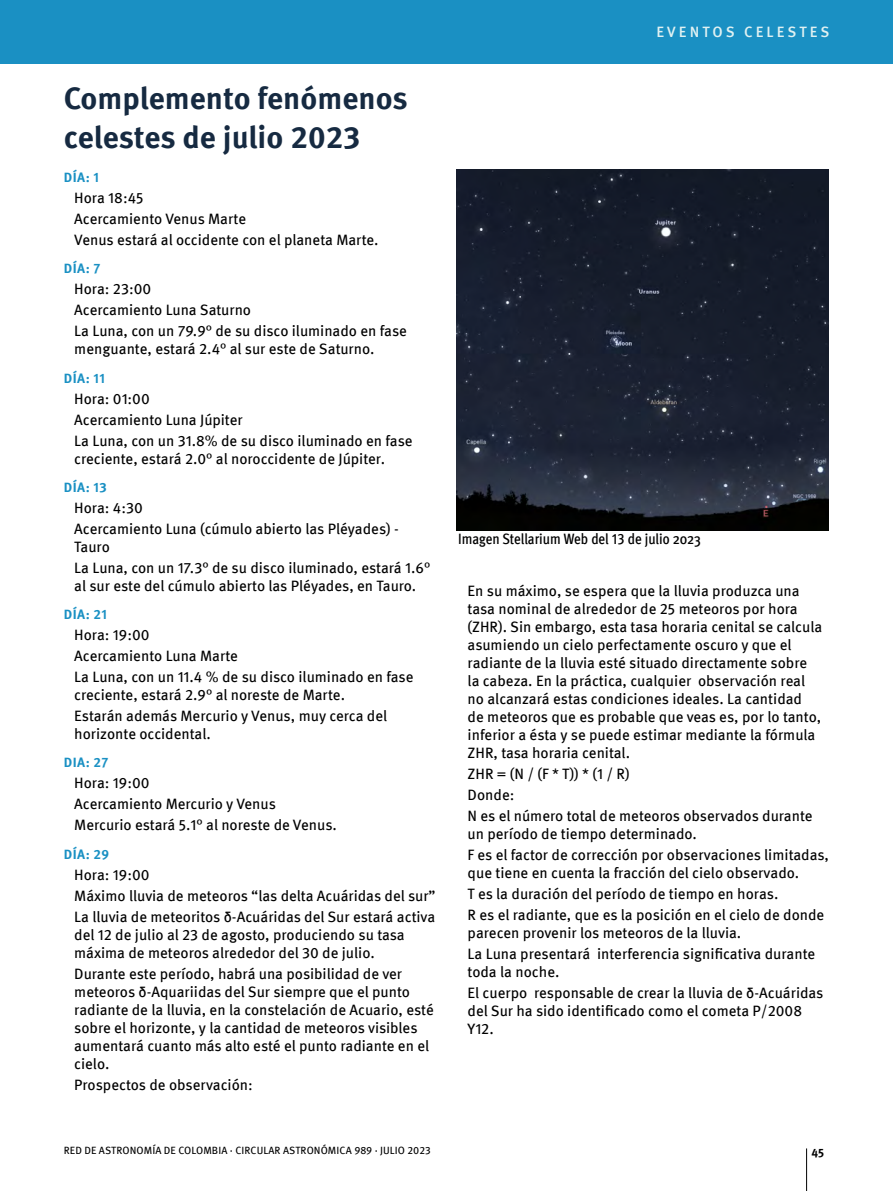
<style>
.page{position:relative;width:893px;height:1191px;background:#fff}
.page>*{position:absolute;margin:0;border:0;box-sizing:border-box;transform-origin:0 0}
.t1{font:700 31.2px/38.8px "Meta Pro";color:#162a41}
.t2{font:15px/21px "Meta Pro";color:#000}
.t3{font:500 condensed 15px "Meta Pro";color:#000}
.t4{font:500 15px "Meta Pro";letter-spacing:.21em;color:#e0f1f2}
.t5{font:700 13.5px "Meta Pro";letter-spacing:.035em;color:#1a90c3}
.t6{font:700 12px "Meta Pro";color:#000}
.t7{font:10.5px "Meta Pro";letter-spacing:.01em;color:#000}
</style>
<div class="page">
<hr style="left:806px;top:1148px;width:1px;height:43px;background:#000">
<div style="left:0;top:0;width:893px;height:64px;background:#1a90c3"></div>
<img style="left:457px;top:169px;width:372px;height:361px">
<h1 class="t1" style="left:64px;top:77px;width:345px">Complemento fenómenos celestes de julio 2023</h1>
<p class="t5" style="left:64px;top:167px;width:37px">DÍA: 1</p>
<p class="t2" style="left:74px;top:186px;width:306px">Hora 18:45<br>Acercamiento Venus Marte<br>Venus estará al occidente con el planeta Marte.</p>
<p class="t5" style="left:64px;top:258px;width:38px">DÍA: 7</p>
<p class="t2" style="left:74px;top:278px;width:334px">Hora: 23:00<br>Acercamiento Luna Saturno<br>La Luna, con un 79.9° de su disco iluminado en fase</p>
<p class="t2" style="left:74px;top:338px;width:302px">menguante, estará 2.4° al sur este de Saturno.</p>
<p class="t5" style="left:64px;top:367px;width:43px">DÍA: 11</p>
<p class="t2" style="left:74px;top:387px;width:340px">Hora: 01:00<br>Acercamiento Luna Júpiter<br>La Luna, con un 31.8% de su disco iluminado en fase</p>
<p class="t2" style="left:74px;top:447px;width:312px">creciente, estará 2.0° al noroccidente de Júpiter.</p>
<p class="t5" style="left:64px;top:477px;width:44px">DÍA: 13</p>
<p class="t2" style="left:74px;top:496px;width:326px">Hora: 4:30<br>Acercamiento Luna (cúmulo abierto las Pléyades) -</p>
<p class="t2" style="left:74px;top:535px;width:358px">Tauro<br>La Luna, con un 17.3° de su disco iluminado, estará 1.6°</p>
<p class="t2" style="left:74px;top:574px;width:344px">al sur este del cúmulo abierto las Pléyades, en Tauro.</p>
<p class="t5" style="left:64px;top:604px;width:45px">DÍA: 21</p>
<p class="t2" style="left:74px;top:623px;width:341px">Hora: 19:00<br>Acercamiento Luna Marte<br>La Luna, con un 11.4 % de su disco iluminado en fase</p>
<p class="t2" style="left:74px;top:683px;width:314px">creciente, estará 2.9° al noreste de Marte.<br>Estarán además Mercurio y Venus, muy cerca del</p>
<p class="t2" style="left:74px;top:722px;width:138px">horizonte occidental.</p>
<p class="t5" style="left:64px;top:752px;width:46px">DIA: 27</p>
<p class="t2" style="left:74px;top:771px;width:264px">Hora: 19:00<br>Acercamiento Mercurio y Venus<br>Mercurio estará 5.1° al noreste de Venus.</p>
<p class="t5" style="left:64px;top:843px;width:47px">DÍA: 29</p>
<p class="t2" style="left:74px;top:863px;width:363px">Hora: 19:00<br>Máximo lluvia de meteoros “las delta Acuáridas del sur”<br>La lluvia de meteoritos δ-Acuáridas del Sur estará activa</p>
<p class="t2" style="left:74px;top:924px;width:332px;line-height:18px">del 12 de julio al 23 de agosto, produciendo su tasa máxima de meteoros alrededor del 30 de julio.</p>
<p class="t2" style="left:74px;top:963px;width:361px;line-height:18px">Durante este período, habrá una posibilidad de ver meteoros δ-Aquariidas del Sur siempre que el punto radiante de la lluvia, en la constelación de Acuario, esté sobre el horizonte, y la cantidad de meteoros visibles aumentará cuanto más alto esté el punto radiante en el cielo.</p>
<p class="t2" style="left:74px;top:1073px;width:180px">Prospectos de observación:</p>
<p class="t4" style="left:656px;top:21px;width:174px">EVENTOS CELESTES</p>
<p class="t3" style="left:458px;top:527px;width:244px">Imagen Stellarium Web del 13 de julio 2023</p>
<p class="t2" style="left:468px;top:581px;width:356px;line-height:18px">En su máximo, se espera que la lluvia produzca una tasa nominal de alrededor de 25 meteoros por hora (ZHR). Sin embargo, esta tasa horaria cenital se calcula asumiendo un cielo perfectamente oscuro y que el radiante de la lluvia esté situado directamente sobre la cabeza. En la práctica, cualquier observación real no alcanzará estas condiciones ideales. La cantidad<br>de meteoros que es probable que veas es, por lo tanto, inferior a ésta y se puede estimar mediante la fórmula ZHR, tasa horaria cenital.</p>
<p class="t2" style="left:468px;top:762px;width:346px">ZHR = (N / (F * T)) * (1 / R)<br>Donde:<br>N es el número total de meteoros observados durante</p>
<p class="t2" style="left:468px;top:822px;width:363px">un período de tiempo determinado.<br>F es el factor de corrección por observaciones limitadas,</p>
<p class="t2" style="left:468px;top:861px;width:358px">que tiene en cuenta la fracción del cielo observado.<br>T es la duración del período de tiempo en horas.<br>R es el radiante, que es la posición en el cielo de donde</p>
<p class="t2" style="left:468px;top:921px;width:349px">parecen provenir los meteoros de la lluvia.<br>La Luna presentará interferencia significativa durante</p>
<p class="t2" style="left:468px;top:960px;width:357px">toda la noche.<br>El cuerpo responsable de crear la lluvia de δ-Acuáridas</p>
<p class="t2" style="left:468px;top:1001px;width:336px;line-height:18px">del Sur ha sido identificado como el cometa P/2008<br>Y12.</p>
<p class="t7" style="left:64px;top:1142px;width:368px">RED DE ASTRONOMÍA DE COLOMBIA · CIRCULAR ASTRONÓMICA 989 · JULIO 2023</p>
<p class="t6" style="left:811px;top:1143px;width:14px">45</p>
</div>
